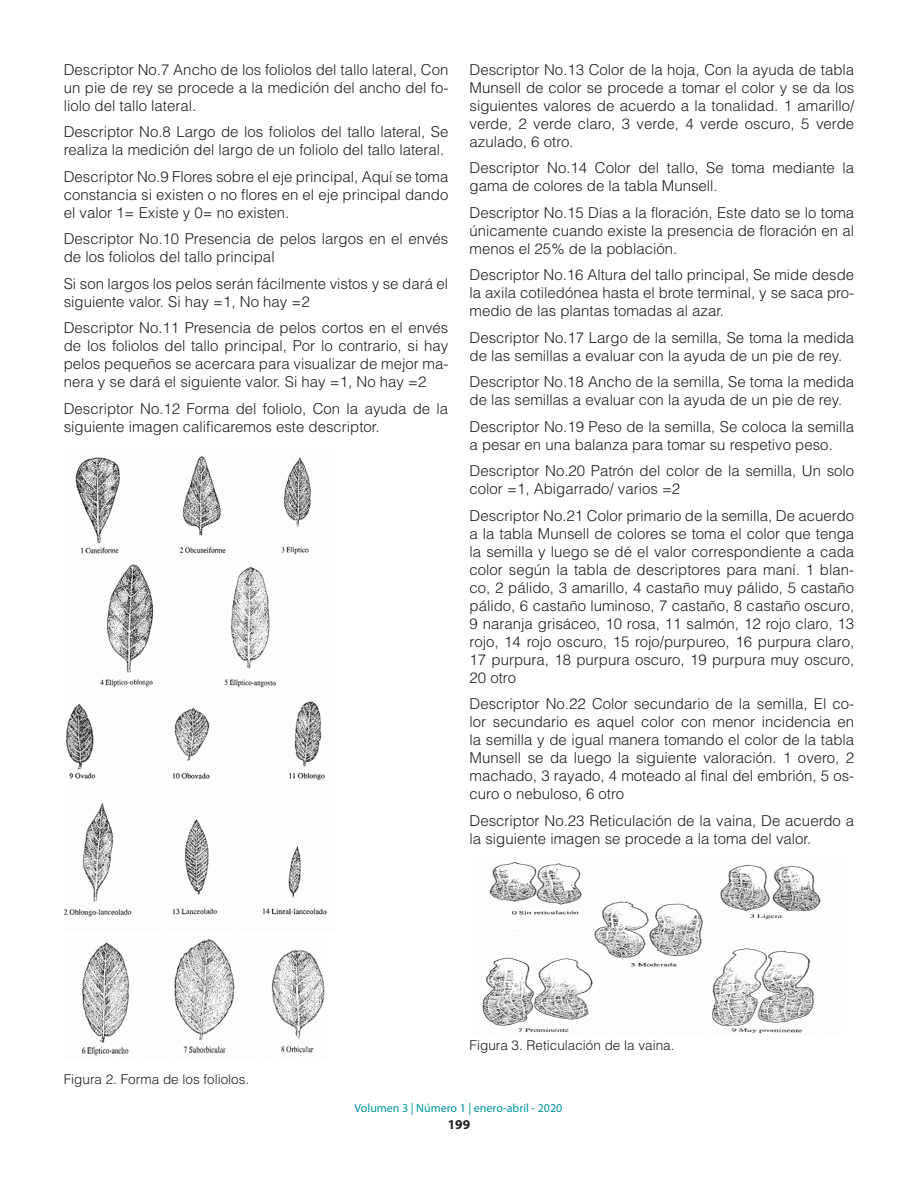
<style>
.page{position:relative;width:918px;height:1188px;background:#fff}
.page>*{position:absolute;margin:0;border:0;box-sizing:border-box;transform-origin:0 0}
.TEXTO{font:300 15px/18px "Helvetica LT Std";color:#231f20}
.pie_de_foto{font:300 13.5px "Helvetica LT Std";color:#231f20}
.t1{font:700 13.5px "Myriad Pro";color:#231f20}
.t2{font:12px "Myriad Pro";color:#0096a5}
</style>
<div class="page">
<img style="left:75px;top:456px;width:236px;height:232px">
<img style="left:64px;top:701px;width:263px;height:216px">
<img style="left:81px;top:939px;width:244px;height:117px">
<img style="left:482px;top:862px;width:339px;height:172px">
<p class="TEXTO" style="left:64px;top:60px;width:386px;text-align:justify">Descriptor No.7 Ancho de los foliolos del tallo lateral, Con un pie de rey se procede a la medición del ancho del fo&shy;liolo del tallo lateral.</p>
<p class="TEXTO" style="left:64px;top:123px;width:386px">Descriptor No.8 Largo de los foliolos del tallo lateral, Se realiza la medición del largo de un foliolo del tallo lateral.</p>
<p class="TEXTO" style="left:64px;top:167px;width:386px;text-align:justify">Descriptor No.9 Flores sobre el eje principal, Aquí se toma constancia si existen o no flores en el eje principal dando el valor 1= Existe y 0= no existen.</p>
<p class="TEXTO" style="left:64px;top:230px;width:386px">Descriptor No.10 Presencia de pelos largos en el envés de los foliolos del tallo principal</p>
<p class="TEXTO" style="left:64px;top:274px;width:386px">Si son largos los pelos serán fácilmente vistos y se dará el siguiente valor. Si hay =1, No hay =2</p>
<p class="TEXTO" style="left:64px;top:319px;width:386px;text-align:justify">Descriptor No.11 Presencia de pelos cortos en el envés de los foliolos del tallo principal, Por lo contrario, si hay pelos pequeños se acercara para visualizar de mejor ma&shy;nera y se dará el siguiente valor. Si hay =1, No hay =2</p>
<p class="TEXTO" style="left:64px;top:399px;width:386px">Descriptor No.12 Forma del foliolo, Con la ayuda de la siguiente imagen calificaremos este descriptor.</p>
<p class="TEXTO" style="left:470px;top:60px;width:386px;text-align:justify">Descriptor No.13 Color de la hoja, Con la ayuda de tabla Munsell de color se procede a tomar el color y se da los siguientes valores de acuerdo a la tonalidad. 1 amarillo/ verde, 2 verde claro, 3 verde, 4 verde oscuro, 5 verde azulado, 6 otro.</p>
<p class="TEXTO" style="left:470px;top:159px;width:386px">Descriptor No.14 Color del tallo, Se toma mediante la gama de colores de la tabla Munsell.</p>
<p class="TEXTO" style="left:470px;top:203px;width:386px;text-align:justify">Descriptor No.15 Días a la floración, Este dato se lo toma únicamente cuando existe la presencia de floración en al menos el 25% de la población.</p>
<p class="TEXTO" style="left:470px;top:266px;width:386px;text-align:justify">Descriptor No.16 Altura del tallo principal, Se mide desde la axila cotiledónea hasta el brote terminal, y se saca pro&shy;medio de las plantas tomadas al azar.</p>
<p class="TEXTO" style="left:470px;top:328px;width:386px">Descriptor No.17 Largo de la semilla, Se toma la medida de las semillas a evaluar con la ayuda de un pie de rey.</p>
<p class="TEXTO" style="left:470px;top:373px;width:386px">Descriptor No.18 Ancho de la semilla, Se toma la medida de las semillas a evaluar con la ayuda de un pie de rey.</p>
<p class="TEXTO" style="left:470px;top:417px;width:386px">Descriptor No.19 Peso de la semilla, Se coloca la semilla a pesar en una balanza para tomar su respetivo peso.</p>
<p class="TEXTO" style="left:470px;top:462px;width:386px">Descriptor No.20 Patrón del color de la semilla, Un solo color =1, Abigarrado/ varios =2</p>
<p class="TEXTO" style="left:470px;top:506px;width:386px;text-align:justify">Descriptor No.21 Color primario de la semilla, De acuerdo a la tabla Munsell de colores se toma el color que tenga la semilla y luego se dé el valor correspondiente a cada color según la tabla de descriptores para maní. 1 blan&shy;co, 2 pálido, 3 amarillo, 4 castaño muy pálido, 5 castaño pálido, 6 castaño luminoso, 7 castaño, 8 castaño oscuro, 9 naranja grisáceo, 10 rosa, 11 salmón, 12 rojo claro, 13 rojo, 14 rojo oscuro, 15 rojo/purpureo, 16 purpura claro, 17 purpura, 18 purpura oscuro, 19 purpura muy oscuro, 20 otro</p>
<p class="TEXTO" style="left:470px;top:695px;width:386px;text-align:justify">Descriptor No.22 Color secundario de la semilla, El co&shy;lor secundario es aquel color con menor incidencia en la semilla y de igual manera tomando el color de la tabla Munsell se da luego la siguiente valoración. 1 overo, 2 machado, 3 rayado, 4 moteado al final del embrión, 5 os&shy;curo o nebuloso, 6 otro</p>
<p class="TEXTO" style="left:470px;top:811px;width:386px">Descriptor No.23 Reticulación de la vaina, De acuerdo a la siguiente imagen se procede a la toma del valor.</p>
<p class="pie_de_foto" style="left:64px;top:1071px;width:187px">Figura 2. Forma de los foliolos.</p>
<p class="pie_de_foto" style="left:470px;top:1037px;width:206px">Figura 3. Reticulación de la vaina.</p>
<p class="t2" style="left:355px;top:1101px;width:209px">Volumen 3 | Número 1 | enero-abril - 2020</p>
<p class="t1" style="left:448px;top:1116px;width:24px">199</p>
</div>
